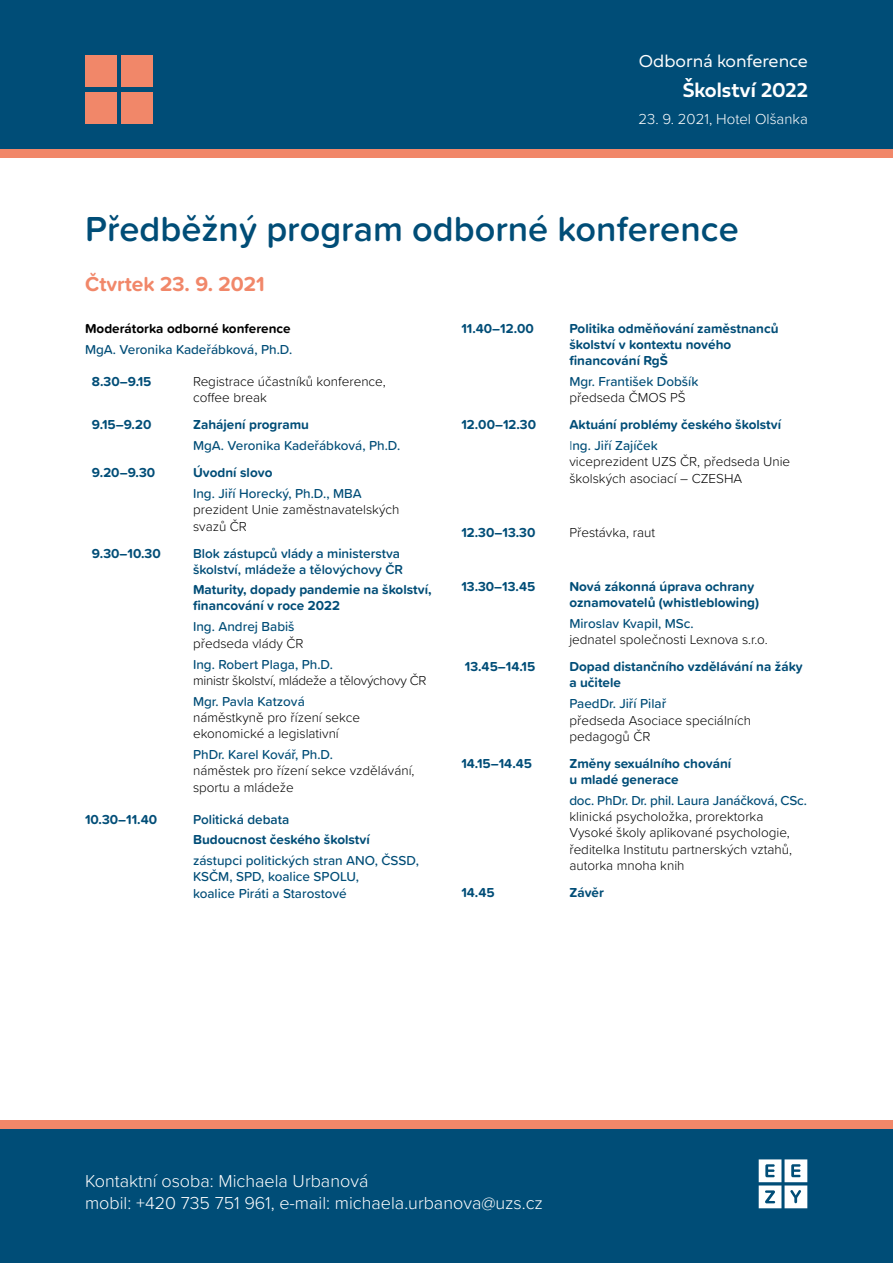
<style>
.page{position:relative;width:893px;height:1263px;background:#fff}
.page>*{position:absolute;margin:0;border:0;box-sizing:border-box;transform-origin:0 0}
.t1{font:600 36px "Proxima Soft";color:#004d77}
.t2{font:700 21px "Proxima Soft";color:#f18769}
.t3{font:600 21px "Fieldwork Geo";color:#fff}
.t4{font:300 18px/21.6px "Proxima Soft";color:#fff}
.t5{font:300 18px "Fieldwork Hum";color:#fff}
.t6{font:300 15px "Proxima Soft";color:#fff}
.t7{font:700 13.5px/16.2px "Proxima Soft";color:#004d77}
.t8{font:300 13.5px/16.2px "Proxima Soft";color:#000}
.t9{font:500 13.5px/16.2px "Proxima Soft";color:#004d77}
.t10{font:600 13.5px/16.2px "Proxima Soft";color:#004d77}
.t11{font:300 13.5px "Proxima Soft";letter-spacing:-.02em;color:#000}
.t12{font:700 13.5px "Proxima Soft";color:#000}
.s1{font-weight:300}
.s2{font-weight:500}
</style>
<div class="page">
<div style="left:0;top:1127px;width:893px;height:136px;background:#004d77"></div>
<div style="left:0;top:0;width:893px;height:153px;background:#004d77"></div>
<div style="left:85px;top:92px;width:32px;height:31px;background:#f18769"></div>
<div style="left:121px;top:92px;width:32px;height:31px;background:#f18769"></div>
<div style="left:85px;top:55px;width:32px;height:32px;background:#f18769"></div>
<div style="left:121px;top:55px;width:32px;height:32px;background:#f18769"></div>
<div style="left:0;top:149px;width:893px;height:8px;background:#f18769"></div>
<div style="left:0;top:1120px;width:893px;height:8px;background:#f18769"></div>
<svg style="left:758px;top:1159px;width:50px;height:50px;background:#b6ccd8"></svg>
<h3 class="t5" style="left:639px;top:47px;width:171px">Odborná konference</h3>
<h2 class="t3" style="left:683px;top:74px;width:127px">Školství 2022</h2>
<p class="t6" style="left:638px;top:108px;width:171px">23. 9. 2021, Hotel Olšanka</p>
<h1 class="t1" style="left:85px;top:202px;width:655px">Předběžný program odborné konference</h1>
<h2 class="t2" style="left:85px;top:268px;width:181px">Čtvrtek 23. 9. 2021</h2>
<p class="t12" style="left:85px;top:318px;width:207px">Moderátorka odborné konference</p>
<p class="t9" style="left:85px;top:340px;width:209px">MgA. Veronika Kadeřábková, Ph.D.</p>
<p class="t7" style="left:92px;top:373px;width:61px">8.30–9.15</p>
<p class="t8" style="left:193px;top:373px;width:194px">Registrace účastníků konference, coffee break</p>
<p class="t7" style="left:92px;top:416px;width:61px">9.15–9.20</p>
<p class="t7" style="left:193px;top:416px;width:117px">Zahájení programu</p>
<p class="t9" style="left:193px;top:437px;width:209px">MgA. Veronika Kadeřábková, Ph.D.</p>
<p class="t7" style="left:92px;top:464px;width:65px">9.20–9.30</p>
<p class="t7" style="left:193px;top:464px;width:81px">Úvodní slovo</p>
<p class="t9" style="left:193px;top:485px;width:170px">Ing. Jiří Horecký, Ph.D., MBA</p>
<p class="t8" style="left:193px;top:501px;width:208px">prezident Unie zaměstnavatelských svazů ČR</p>
<p class="t7" style="left:92px;top:544px;width:70px">9.30–10.30</p>
<p class="t10" style="left:193px;top:544px;width:211px">Blok zástupců vlády a ministerstva školství, mládeže a tělovýchovy ČR</p>
<p class="t7" style="left:193px;top:581px;width:240px">Maturity, dopady pandemie na školství, financování v roce 2022</p>
<p class="t9" style="left:193px;top:618px;width:103px">Ing. Andrej Babiš</p>
<p class="t8" style="left:193px;top:634px;width:112px">předseda vlády ČR</p>
<p class="t9" style="left:193px;top:655px;width:141px">Ing. Robert Plaga, Ph.D.</p>
<p class="t11" style="left:193px;top:670px;width:235px">ministr školství, mládeže a tělovýchovy ČR</p>
<p class="t9" style="left:193px;top:692px;width:113px">Mgr. Pavla Katzová</p>
<p class="t8" style="left:193px;top:708px;width:168px">náměstkyně pro řízení sekce ekonomické a legislativní</p>
<p class="t9" style="left:193px;top:746px;width:141px">PhDr. Karel Kovář, Ph.D.</p>
<p class="t8" style="left:193px;top:762px;width:223px">náměstek pro řízení sekce vzdělávání, sportu a mládeže</p>
<p class="t7" style="left:85px;top:811px;width:74px">10.30–11.40</p>
<p class="t10" style="left:193px;top:811px;width:98px">Politická debata</p>
<p class="t7" style="left:193px;top:831px;width:178px">Budoucnost českého školství</p>
<p class="t9" style="left:193px;top:852px;width:227px">zástupci politických stran ANO, ČSSD,<br>KSČM, SPD, koalice SPOLU,<br>koalice Piráti a Starostové</p>
<p class="t7" style="left:461px;top:320px;width:74px">11.40–12.00</p>
<p class="t7" style="left:569px;top:320px;width:211px">Politika odměňování zaměstnanců školství v kontextu nového financování RgŠ</p>
<p class="t9" style="left:569px;top:373px;width:130px">Mgr. František Dobšík</p>
<p class="t8" style="left:569px;top:389px;width:118px">předseda ČMOS PŠ</p>
<p class="t7" style="left:461px;top:416px;width:76px">12.00–12.30</p>
<p class="t7" style="left:569px;top:414px;width:213px;line-height:21px">Aktuání problémy českého školství<br><span class="s1">I</span><span class="s2">ng. Jiří Zajíček</span></p>
<p class="t8" style="left:569px;top:453px;width:222px">viceprezident UZS ČR, předseda Unie školských asociací – CZESHA</p>
<p class="t7" style="left:461px;top:524px;width:76px">12.30–13.30</p>
<p class="t8" style="left:569px;top:523px;width:87px">Přestávka, raut</p>
<p class="t7" style="left:461px;top:578px;width:75px">13.30–13.45</p>
<p class="t7" style="left:569px;top:578px;width:191px">Nová zákonná úprava ochrany oznamovatelů (whistleblowing)</p>
<p class="t9" style="left:569px;top:615px;width:126px">Miroslav Kvapil, MSc.</p>
<p class="t8" style="left:569px;top:631px;width:200px">jednatel společnosti Lexnova s.r.o.</p>
<p class="t7" style="left:465px;top:658px;width:72px">13.45–14.15</p>
<p class="t7" style="left:569px;top:658px;width:235px">Dopad distančního vzdělávání na žáky a učitele</p>
<p class="t9" style="left:569px;top:695px;width:98px">PaedDr. Jiří Pilař</p>
<p class="t8" style="left:569px;top:711px;width:183px">předseda Asociace speciálních pedagogů ČR</p>
<p class="t7" style="left:461px;top:755px;width:72px">14.15–14.45</p>
<p class="t7" style="left:569px;top:755px;width:163px">Změny sexuálního chování u mladé generace</p>
<p class="t9" style="left:569px;top:792px;width:239px">doc. PhDr. Dr. phil. Laura Janáčková, CSc.</p>
<p class="t8" style="left:569px;top:808px;width:224px">klinická psycholožka, prorektorka Vysoké školy aplikované psychologie, ředitelka Institutu partnerských vztahů, autorka mnoha knih</p>
<p class="t7" style="left:461px;top:884px;width:35px">14.45</p>
<p class="t7" style="left:569px;top:884px;width:36px">Závěr</p>
<h3 class="t4" style="left:85px;top:1169px;width:459px">Kontaktní osoba: Michaela Urbanová<br>mobil: +420 735 751 961, e-mail: michaela.urbanova@uzs.cz</h3>
</div>
